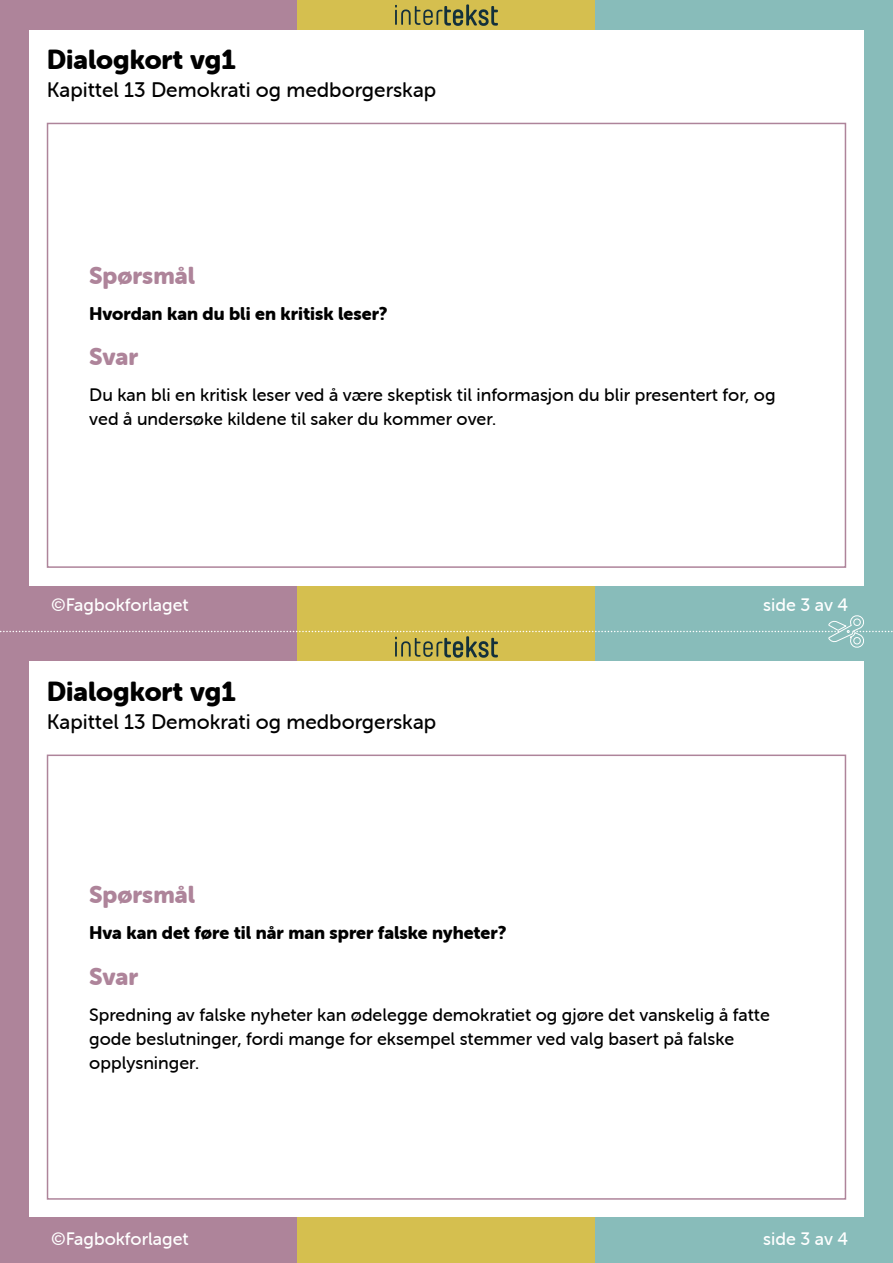
<style>
.page{position:relative;width:893px;height:1263px;background:#fff}
.page>*{position:absolute;margin:0;border:0;box-sizing:border-box;transform-origin:0 0}
.t1{font:27px "Museo Sans Rounded 900";color:#000}
.Card_Heading{font:24px "Museo Sans Rounded 900";color:#ae849a}
.t2{font:21px "Museo Sans Rounded 500";color:#000}
.Svar{font:18px/24px "Museo Sans Rounded 500";color:#000}
.Sporsmal{font:18px "Museo Sans Rounded 900";color:#000}
.Sporsmal-2{font:18px "Museo Sans Rounded 500";color:#fff}
</style>
<div class="page">
<div style="left:0;top:0;width:298px;height:632px;background:#ae849a"></div>
<div style="left:0;top:632px;width:298px;height:631px;background:#ae849a"></div>
<div style="left:298px;top:0;width:297px;height:632px;background:#d5bf4f"></div>
<div style="left:298px;top:632px;width:297px;height:631px;background:#d5bf4f"></div>
<div style="left:595px;top:0;width:298px;height:632px;background:#88bcba"></div>
<div style="left:595px;top:632px;width:298px;height:631px;background:#88bcba"></div>
<svg style="left:395px;top:4px;width:103px;height:22px"></svg>
<svg style="left:0;top:615px;width:893px;height:43px"></svg>
<div style="left:29px;top:30px;width:835px;height:555px;background:#fff"></div>
<div style="left:29px;top:662px;width:835px;height:555px;background:#fff"></div>
<div style="left:47px;top:123px;width:799px;height:445px;border:2px solid #ae849a"></div>
<div style="left:47px;top:754px;width:799px;height:446px;border:2px solid #ae849a"></div>
<h1 class="t1" style="left:47px;top:44px;width:190px">Dialogkort vg1</h1>
<p class="t2" style="left:47px;top:78px;width:391px">Kapittel 13 Demokrati og medborgerskap</p>
<p class="Card_Heading" style="left:89px;top:262px;width:107px">Spørsmål</p>
<p class="Sporsmal" style="left:89px;top:303px;width:300px">Hvordan kan du bli en kritisk leser?</p>
<p class="Card_Heading" style="left:89px;top:343px;width:50px">Svar</p>
<p class="Svar" style="left:89px;top:383px;width:688px">Du kan bli en kritisk leser ved å være skeptisk til informasjon du blir presentert for, og ved å undersøke kildene til saker du kommer over.</p>
<p class="Sporsmal-2" style="left:51px;top:595px;width:139px">©Fagbokforlaget</p>
<p class="Sporsmal-2" style="left:763px;top:595px;width:87px">side 3 av 4</p>
<h1 class="t1" style="left:47px;top:676px;width:190px">Dialogkort vg1</h1>
<p class="t2" style="left:47px;top:710px;width:391px">Kapittel 13 Demokrati og medborgerskap</p>
<p class="Card_Heading" style="left:89px;top:881px;width:107px">Spørsmål</p>
<p class="Sporsmal" style="left:89px;top:923px;width:419px">Hva kan det føre til når man sprer falske nyheter?</p>
<p class="Card_Heading" style="left:89px;top:963px;width:50px">Svar</p>
<p class="Svar" style="left:89px;top:1003px;width:682px">Spredning av falske nyheter kan ødelegge demokratiet og gjøre det vanskelig å fatte gode beslutninger, fordi mange for eksempel stemmer ved valg basert på falske opplysninger.</p>
<p class="Sporsmal-2" style="left:51px;top:1228px;width:139px">©Fagbokforlaget</p>
<p class="Sporsmal-2" style="left:763px;top:1228px;width:87px">side 3 av 4</p>
</div>
